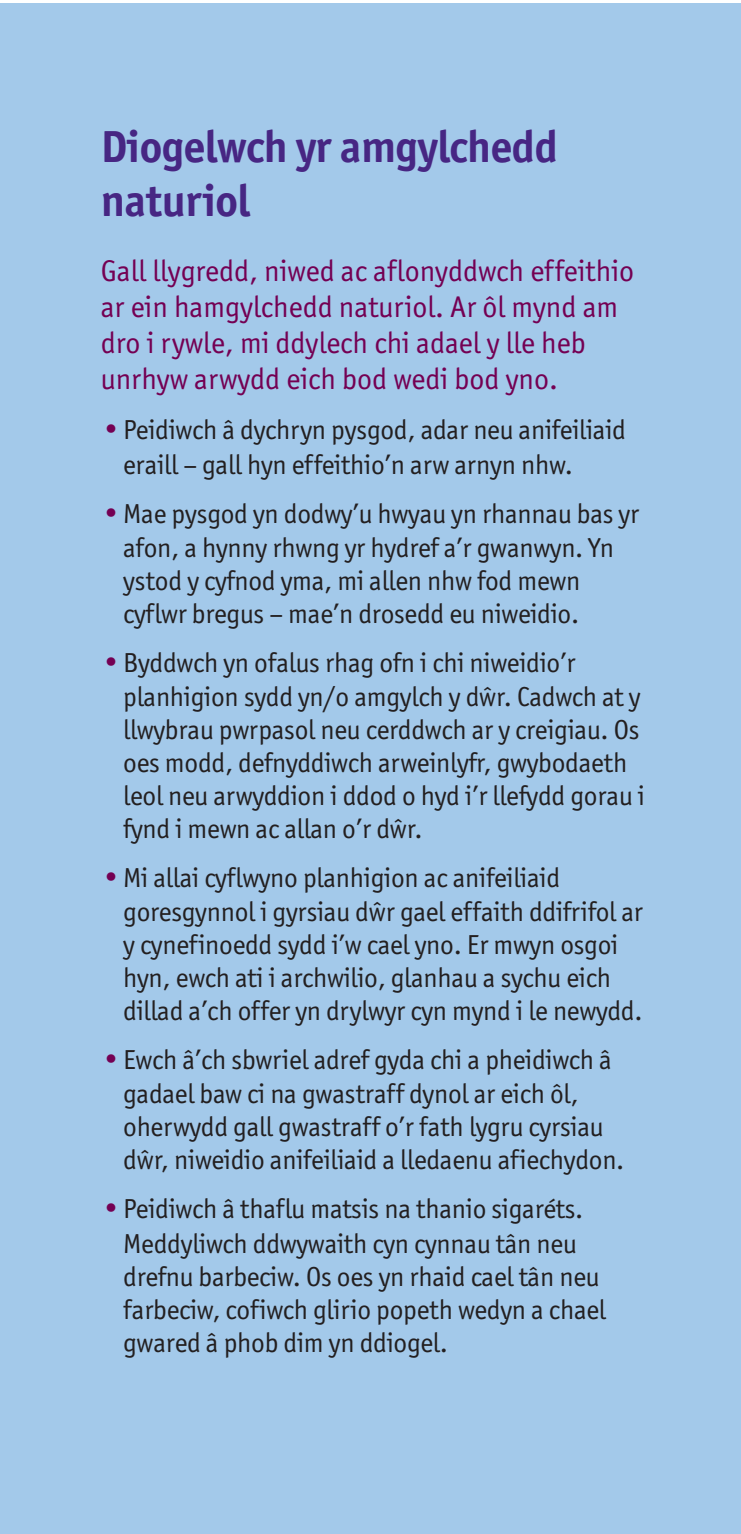
<style>
.page{position:relative;width:741px;height:1534px;background:#fff}
.page>*{position:absolute;margin:0;border:0;box-sizing:border-box;transform-origin:0 0}
.t1{font:700 45px/54px "Officina San ITC";letter-spacing:-.01em;color:#472683}
.t2{font:30px/36px "Officina San ITC";color:#740053}
.t3{font:27.5px/33.2px "Officina San ITC";letter-spacing:-.01em;color:#231f20}
.s1{font-size:30px;color:#740053}
</style>
<div class="page">
<div style="left:0;top:4px;width:740px;height:1530px;background:#a3c9ea"></div>
<h1 class="t1" style="left:101px;top:120px;width:458px">Diogelwch yr amgylchedd naturiol</h1>
<p class="t2" style="left:101px;top:253px;width:535px">Gall llygredd, niwed ac aflonyddwch effeithio ar ein hamgylchedd naturiol. Ar ôl mynd am dro i rywle, mi ddylech chi adael y lle heb unrhyw arwydd eich bod wedi bod yno.</p>
<p class="t3" style="left:123px;top:413px;width:504px;line-height:34.2px;text-indent:-23px"><span class="s1">•</span>Peidiwch â dychryn pysgod, adar neu anifeiliaid eraill – gall hyn effeithio’n arw arnyn nhw.</p>
<p class="t3" style="left:123px;top:496px;width:517px;text-indent:-23px"><span class="s1">•</span>Mae pysgod yn dodwy’u hwyau yn rhannau bas yr afon, a hynny rhwng yr hydref a’r gwanwyn. Yn ystod y cyfnod yma, mi allen nhw fod mewn cyflwr bregus – mae’n drosedd eu niweidio.</p>
<p class="t3" style="left:123px;top:645px;width:523px;text-indent:-23px"><span class="s1">•</span>Byddwch yn ofalus rhag ofn i chi niweidio’r planhigion sydd yn/o amgylch y dwˆr. Cadwch at y llwybrau pwrpasol neu cerddwch ar y creigiau. Os oes modd, defnyddiwch arweinlyfr, gwybodaeth leol neu arwyddion i ddod o hyd i’r llefydd gorau i fynd i mewn ac allan o’r dwˆr.</p>
<p class="t3" style="left:123px;top:861px;width:521px;text-indent:-22px"><span class="s1">•</span>Mi allai cyflwyno planhigion ac anifeiliaid goresgynnol i gyrsiau dwˆr gael effaith ddifrifol ar y cynefinoedd sydd i’w cael yno. Er mwyn osgoi hyn, ewch ati i archwilio, glanhau a sychu eich dillad a’ch offer yn drylwyr cyn mynd i le newydd.</p>
<p class="t3" style="left:123px;top:1043px;width:502px;text-indent:-22px"><span class="s1">•</span>Ewch â’ch sbwriel adref gyda chi a pheidiwch â gadael baw ci na gwastraff dynol ar eich ôl, oherwydd gall gwastraff o’r fath lygru cyrsiau dwˆr, niweidio anifeiliaid a lledaenu afiechydon.</p>
<p class="t3" style="left:123px;top:1192px;width:484px;text-indent:-22px"><span class="s1">•</span>Peidiwch â thaflu matsis na thanio sigaréts.<br>Meddyliwch ddwywaith cyn cynnau tân neu drefnu barbeciw. Os oes yn rhaid cael tân neu farbeciw, cofiwch glirio popeth wedyn a chael gwared â phob dim yn ddiogel.</p>
</div>
